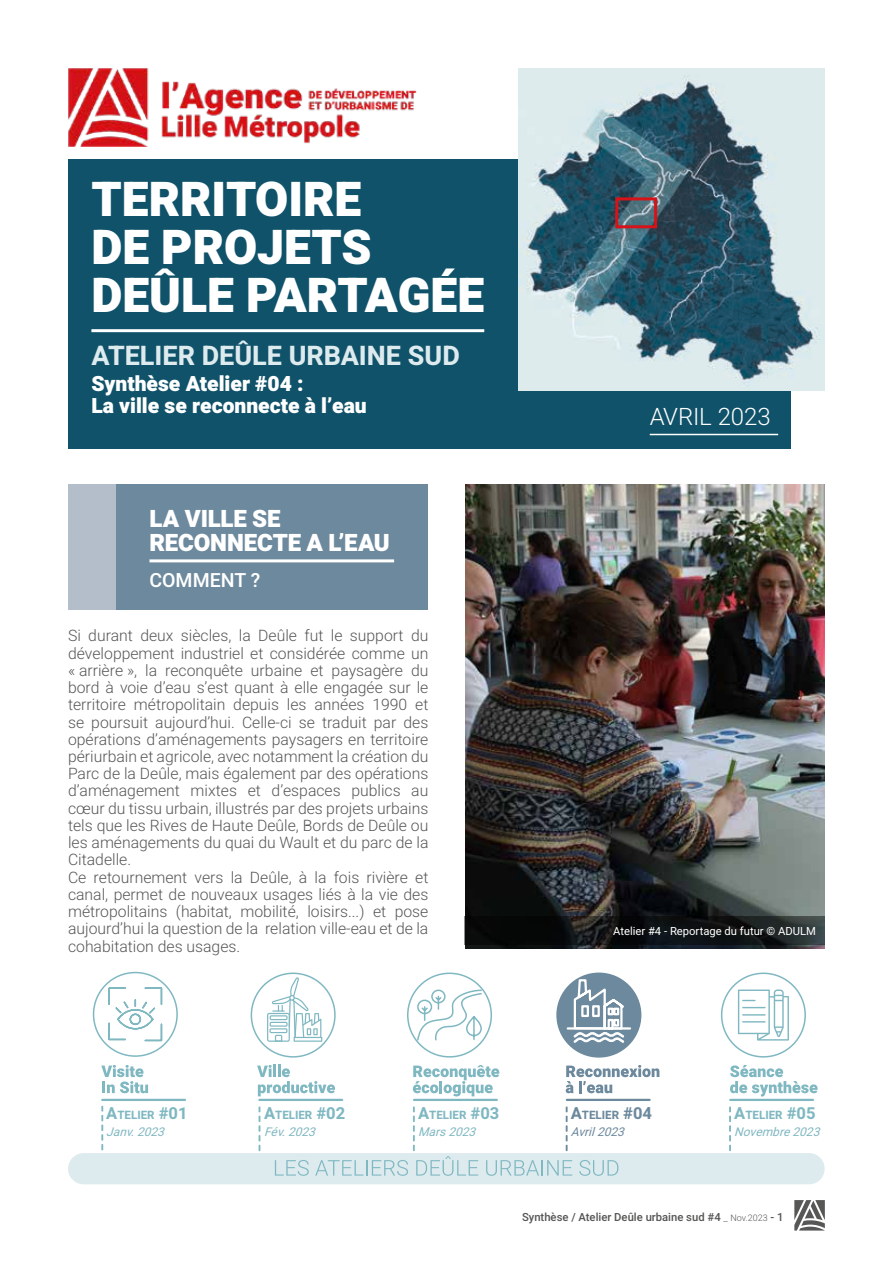
<style>
.page{position:relative;width:893px;height:1263px;background:#fff}
.page>*{position:absolute;margin:0;border:0;box-sizing:border-box;transform-origin:0 0}
.t1{font:900 48px/48px "Heebo";color:#fff}
.t2{font:700 27px "Heebo";color:#ddebef}
.t3{font:900 24px/24px "Heebo";letter-spacing:-.005em;color:#fff}
.t4{font:300 24px "Heebo";letter-spacing:-.01em;color:#fff}
.t5{font:900 21px/21.8px "Heebo";color:#fff}
.t6{font:500 19.5px "Heebo";color:#fff}
.t7{font:300 15.75px/17.2px "Heebo";color:#575756}
.t8{font:italic 12px "Heebo";color:#80b8c2}
.t9{font:italic 12px "Heebo";color:#6c899d}
.t10{font:700 11.55px "Heebo";color:#80b8c2}
.t11{font:700 11.55px "Heebo";color:#6c899d}
.t12{font:500 11.25px "Heebo";color:#575756}
.t13{font:11.25px "Heebo";color:#fff}
.s1{font-size:16.5px}
.s2{font-weight:300;font-size:9.75px}
.s3{font-weight:300;font-size:9px}
</style>
<div class="page">
<img style="left:465px;top:485px;width:360px;height:464px">
<svg style="left:465px;top:916px;width:360px;height:28px"></svg>
<div style="left:68px;top:159px;width:723px;height:290px;background:#105269"></div>
<hr style="left:91px;top:329px;width:393px;height:3px;background:#fff">
<hr style="left:650px;top:434px;width:128px;height:1px;background:#fff">
<svg style="left:794px;top:1200px;width:31px;height:30px"></svg>
<img style="left:518px;top:68px;width:307px;height:323px">
<div style="left:615px;top:197px;width:42px;height:31px;border:3px solid #d51318"></div>
<img style="left:68px;top:68px;width:349px;height:78px">
<div style="left:115px;top:485px;width:313px;height:125px;background:#6c899d"></div>
<hr style="left:149px;top:559px;width:245px;height:3px;background:#fff">
<div style="left:68px;top:485px;width:48px;height:125px;background:#b4becb"></div>
<div style="left:68px;top:1153px;width:757px;height:31px;background:#ddebef;border-radius:16px"></div>
<svg style="left:275px;top:1160px;width:34px;height:16px"></svg>
<svg style="left:486px;top:1160px;width:86px;height:16px"></svg>
<svg style="left:579px;top:1160px;width:39px;height:16px"></svg>
<svg style="left:566px;top:1106px;width:2px;height:45px"></svg>
<svg style="left:566px;top:1065px;width:93px;height:28px"></svg>
<div style="left:557px;top:973px;width:84px;height:84px;background:#6c899d;border-radius:50%"></div>
<div style="left:556px;top:972px;width:85px;height:85px;border:2px solid #6c899d;border-radius:50%"></div>
<svg style="left:572px;top:978px;width:54px;height:65px"></svg>
<hr style="left:568px;top:1027px;width:62px;height:2px;background:#fff">
<hr style="left:567px;top:1099px;width:83px;height:2px;background:#6c899d">
<svg style="left:259px;top:1106px;width:1px;height:45px"></svg>
<svg style="left:257px;top:1065px;width:78px;height:31px"></svg>
<div style="left:251px;top:972px;width:85px;height:85px;border:2px solid #80b8c2;border-radius:50%"></div>
<svg style="left:267px;top:977px;width:55px;height:65px"></svg>
<hr style="left:259px;top:1099px;width:83px;height:2px;background:#80b8c2">
<svg style="left:315px;top:1106px;width:163px;height:70px"></svg>
<svg style="left:413px;top:1065px;width:86px;height:31px"></svg>
<div style="left:407px;top:972px;width:85px;height:85px;border:2px solid #80b8c2;border-radius:50%"></div>
<svg style="left:416px;top:989px;width:67px;height:52px"></svg>
<hr style="left:414px;top:1099px;width:83px;height:2px;background:#80b8c2">
<svg style="left:729px;top:1106px;width:2px;height:45px"></svg>
<svg style="left:730px;top:1065px;width:88px;height:31px"></svg>
<div style="left:721px;top:972px;width:85px;height:85px;border:2px solid #80b8c2;border-radius:50%"></div>
<svg style="left:738px;top:989px;width:51px;height:51px"></svg>
<hr style="left:730px;top:1099px;width:83px;height:2px;background:#80b8c2">
<svg style="left:101px;top:1106px;width:2px;height:44px"></svg>
<svg style="left:101px;top:1065px;width:47px;height:28px"></svg>
<div style="left:93px;top:972px;width:85px;height:85px;border:2px solid #80b8c2;border-radius:50%"></div>
<svg style="left:108px;top:987px;width:55px;height:55px"></svg>
<hr style="left:102px;top:1099px;width:83px;height:2px;background:#80b8c2">
<h1 class="t1" style="left:91px;top:175px;width:394px">TERRITOIRE<br>DE PROJETS<br>DEÛLE PARTAGÉE</h1>
<h2 class="t2" style="left:91px;top:337px;width:370px">ATELIER DEÛLE URBAINE SUD</h2>
<h3 class="t5" style="left:91px;top:372px;width:277px">Synthèse Atelier #04 :<br>La ville se reconnecte à l’eau</h3>
<h3 class="t3" style="left:149px;top:506px;width:242px">LA VILLE SE<br>RECONNECTE A L’EAU</h3>
<p class="t6" style="left:149px;top:567px;width:112px">COMMENT ?</p>
<p class="t7" style="left:68px;top:627px;width:362px">Si durant deux siècles, la Deûle fut le support du développement industriel et considérée comme un « arrière », la reconquête urbaine et paysagère du bord à voie d’eau s’est quant à elle engagée sur le territoire métropolitain depuis les années 1990 et se poursuit aujourd’hui. Celle-ci se traduit par des opérations d’aménagements paysagers en territoire périurbain et agricole, avec notamment la création du Parc de la Deûle, mais également par des opérations d’aménagement mixtes et d’espaces publics au cœur du tissu urbain, illustrés par des projets urbains tels que les Rives de Haute Deûle, Bords de Deûle ou les aménagements du quai du Wault et du parc de la Citadelle.<br>Ce retournement vers la Deûle, à la fois rivière et canal, permet de nouveaux usages liés à la vie des métropolitains (habitat, mobilité, loisirs...) et pose aujourd’hui la question de la relation ville-eau et de la cohabitation des usages.</p>
<h3 class="t4" style="left:650px;top:400px;width:122px">AVRIL 2023</h3>
<p class="t13" style="left:613px;top:923px;width:204px">Atelier #4 - Reportage du futur © ADULM</p>
<p class="t10" style="left:106px;top:1106px;width:83px"><span class="s1">A</span>TELIER <span class="s1">#01</span></p>
<p class="t8" style="left:106px;top:1124px;width:64px">Janv.2023</p>
<p class="t10" style="left:264px;top:1106px;width:83px"><span class="s1">A</span>TELIER <span class="s1">#02</span></p>
<p class="t8" style="left:264px;top:1124px;width:57px">Fév.2023</p>
<p class="t10" style="left:418px;top:1106px;width:83px"><span class="s1">A</span>TELIER <span class="s1">#03</span></p>
<p class="t8" style="left:418px;top:1124px;width:63px">Mars2023</p>
<p class="t11" style="left:571px;top:1106px;width:83px"><span class="s1">A</span>TELIER <span class="s1">#04</span></p>
<p class="t9" style="left:571px;top:1124px;width:59px">Avril2023</p>
<p class="t10" style="left:734px;top:1106px;width:83px"><span class="s1">A</span>TELIER <span class="s1">#05</span></p>
<p class="t8" style="left:734px;top:1124px;width:91px">Novembre2023</p>
<p class="t12" style="left:522px;top:1209px;width:263px">Synthèse / Atelier Deûle urbaine sud #4 <span class="s2">_</span> <span class="s3">Nov.2023</span> - 1</p>
</div>
